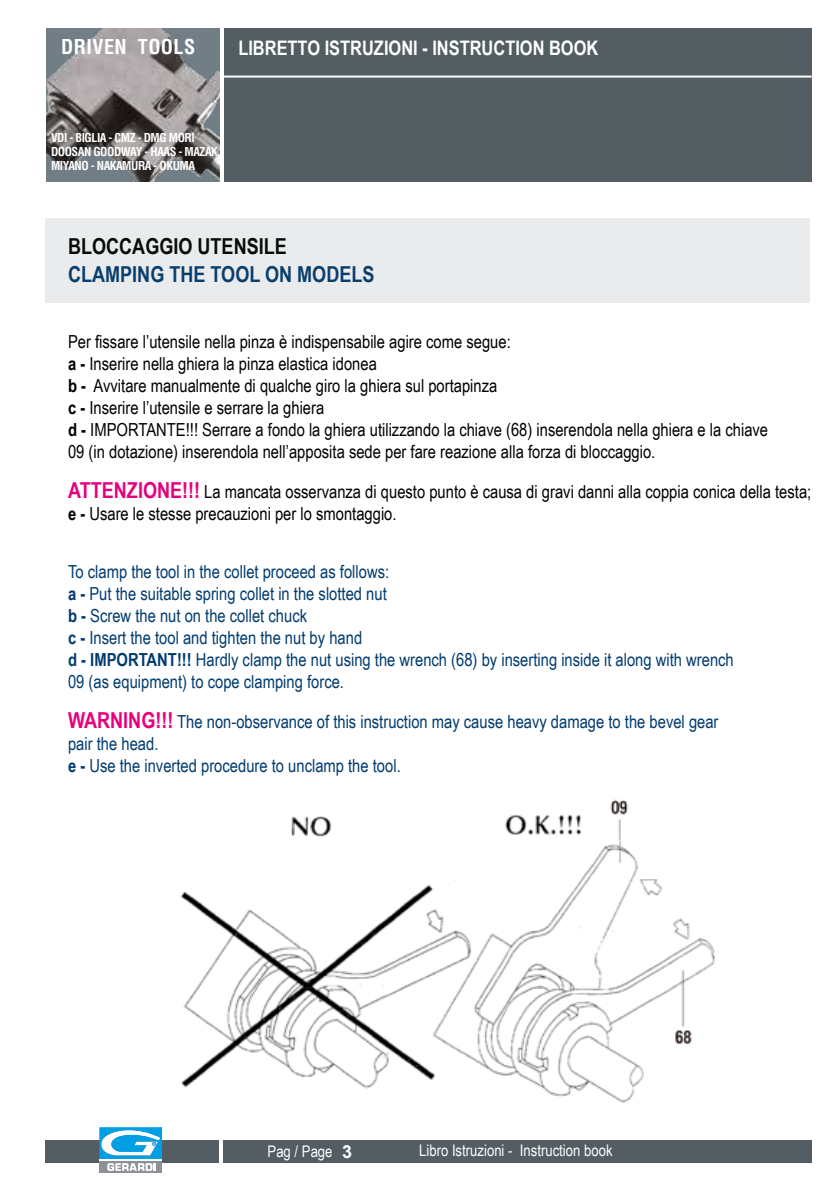
<style>
.page{position:relative;width:840px;height:1191px;background:#fff}
.page>*{position:absolute;margin:0;border:0;box-sizing:border-box;transform-origin:0 0}
.t1{font:700 22px "Arial Narrow";color:#003b6f}
.t2{font:700 22px "Arial Narrow";color:#000}
.t3{font:700 20px "Arial Narrow";color:#fff}
.t4{font:700 condensed 20px "Helvetica";letter-spacing:.02em;color:#fff}
.t5{font:18px/22px "Arial Narrow";color:#000}
.t6{font:18px/22px "Arial Narrow";color:#003b6f}
.t7{font:16px "Arial Narrow";color:#fff}
.t8{font:700 condensed 12px/14px "Helvetica";letter-spacing:-.04em;color:#fff}
.s1{font-weight:700}
.s2{font-weight:700;font-size:22px;color:#e6007d}
.s3{font-family:"Arial";font-weight:700;font-size:18px}
</style>
<div class="page">
<div style="left:224px;top:28px;width:587px;height:153px;background:#535d62"></div>
<hr style="left:223px;top:76px;width:588px;height:2px;background:#fff">
<div style="left:45px;top:1140px;width:173px;height:22px;background:#535d62"></div>
<div style="left:223px;top:1140px;width:588px;height:22px;background:#535d62"></div>
<div style="left:99px;top:1161px;width:63px;height:11px;background:#8d9196"></div>
<svg style="left:99px;top:1127px;width:63px;height:44px"></svg>
<img style="left:46px;top:29px;width:173px;height:152px">
<img style="left:180px;top:799px;width:535px;height:304px">
<div style="left:45px;top:218px;width:764px;height:85px;background:#eaebec"></div>
<p class="t4" style="left:61px;top:34px;width:135px">DRIVEN TOOLS</p>
<p class="t3" style="left:238px;top:33px;width:361px">LIBRETTO ISTRUZIONI - INSTRUCTION BOOK</p>
<p class="t8" style="left:51px;top:130px;width:168px">VDI - BIGLIA - CMZ - DMG MORI<br>DOOSAN GOODWAY - HAAS - MAZAK<br>MIYANO - NAKAMURA - OKUMA</p>
<p class="t2" style="left:68px;top:230px;width:220px">BLOCCAGGIO UTENSILE</p>
<p class="t1" style="left:68px;top:258px;width:308px">CLAMPING THE TOOL ON MODELS</p>
<p class="t5" style="left:68px;top:330px;width:701px">Per fissare l’utensile nella pinza è indispensabile agire come segue:<br><span class="s1">a -</span> Inserire nella ghiera la pinza elastica idonea<br><span class="s1">b -</span> Avvitare manualmente di qualche giro la ghiera sul portapinza<br><span class="s1">c -</span> Inserire l’utensile e serrare la ghiera<br><span class="s1">d -</span> IMPORTANTE!!! Serrare a fondo la ghiera utilizzando la chiave (68) inserendola nella ghiera e la chiave 09 (in dotazione) inserendola nell’apposita sede per fare reazione alla forza di bloccaggio.</p>
<p class="t5" style="left:68px;top:480px;width:744px"><span class="s2">ATTENZIONE!!!</span> La mancata osservanza di questo punto è causa di gravi danni alla coppia conica della testa; <span class="s1">e -</span> Usare le stesse precauzioni per lo smontaggio.</p>
<p class="t6" style="left:68px;top:560px;width:666px">To clamp the tool in the collet proceed as follows:<br><span class="s1">a -</span> Put the suitable spring collet in the slotted nut<br><span class="s1">b -</span> Screw the nut on the collet chuck<br><span class="s1">c -</span> Insert the tool and tighten the nut by hand<br><span class="s1">d - IMPORTANT!!!</span> Hardly clamp the nut using the wrench (68) by inserting inside it along with wrench 09 (as equipment) to cope clamping force.</p>
<p class="t6" style="left:68px;top:710px;width:651px"><span class="s2">WARNING!!!</span> The non-observance of this instruction may cause heavy damage to the bevel gear pair the head.<br><span class="s1">e -</span> Use the inverted procedure to unclamp the tool.</p>
<p class="t7" style="left:267px;top:1139px;width:86px">Pag / Page <span class="s3">3</span></p>
<p class="t7" style="left:419px;top:1138px;width:195px">Libro Istruzioni - Instruction book</p>
</div>
